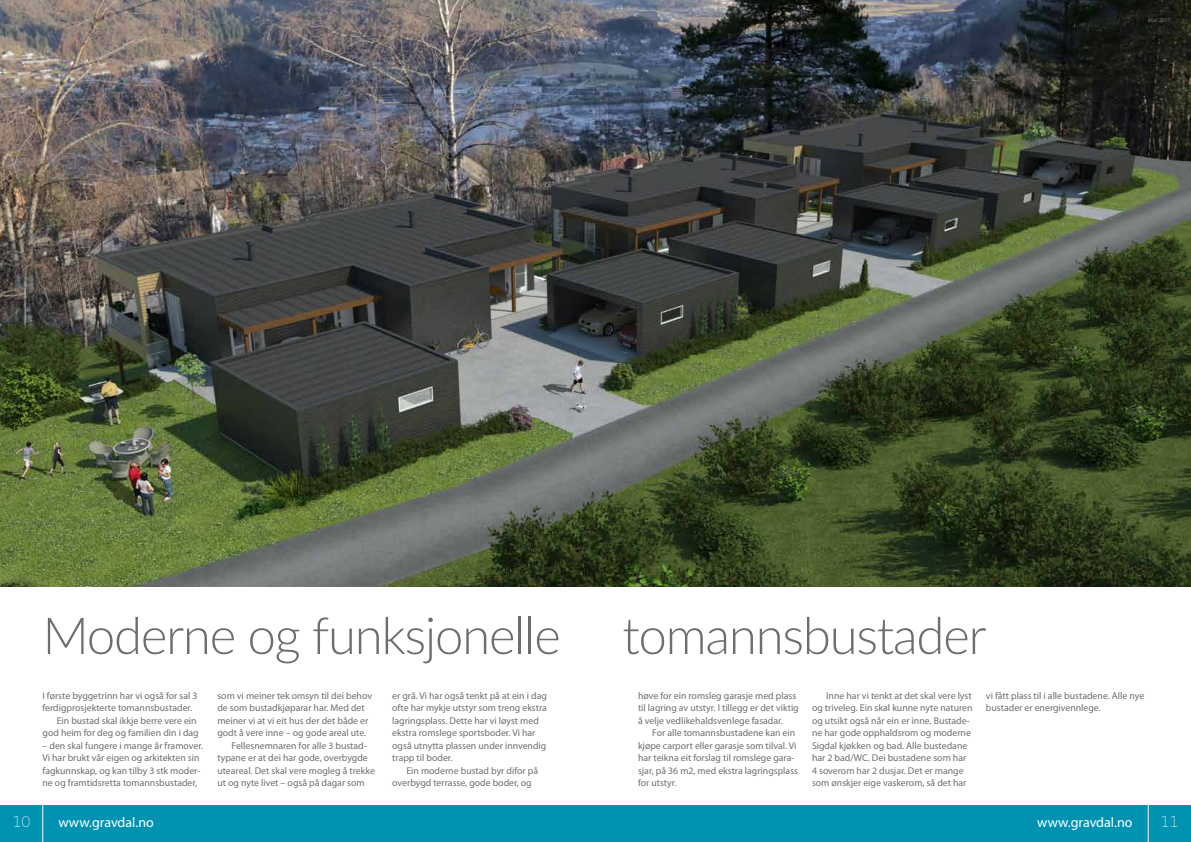
<style>
.page{position:relative;width:1191px;height:842px;background:#fff}
.page>*{position:absolute;margin:0;border:0;box-sizing:border-box;transform-origin:0 0}
.t1{font:300 51px "Lato";letter-spacing:-.025em;color:#6e6e6e}
.t2{font:14px "Myriad Pro";color:#fff}
.t3{font:300 14px "Infinity";color:#fff}
.t4{font:9.8px/12.5px "Myriad Pro";color:#6e6e6e}
.t5{font:6px "Myriad Pro";color:#6e6e6e}
</style>
<div class="page">
<img style="left:0;top:0;width:1191px;height:587px">
<div style="left:0;top:805px;width:1191px;height:37px;background:#0093b1"></div>
<hr style="left:43px;top:799px;width:1px;height:43px;background:#fff">
<hr style="left:1148px;top:799px;width:1px;height:43px;background:#fff">
<p class="t5" style="left:1148px;top:16px;width:24px">Mai 2017</p>
<h2 class="t3" style="left:13px;top:811px;width:19px">10</h2>
<h1 class="t1" style="left:43px;top:600px;width:945px">Moderne og funksjonelle tomannsbustader</h1>
<p class="t4" style="left:638px;top:689px;width:162px">høve for ein romsleg garasje med plass til lagring av utstyr. I tillegg er det viktig å velje vedlikehaldsvenlege fasadar.</p>
<p class="t4" style="left:638px;top:726px;width:162px;text-indent:14px">For alle tomannsbustadene kan ein kjøpe carport eller garasje som tilval. Vi har teikna eit forslag til romslege gara&shy;sjar, på 36 m2, med ekstra lagringsplass for utstyr.</p>
<p class="t4" style="left:43px;top:689px;width:156px">I første byggetrinn har vi også for sal 3</p>
<p class="t4" style="left:43px;top:701px;width:151px">ferdigprosjekterte tomannsbustader.</p>
<p class="t4" style="left:57px;top:714px;width:141px">Ein bustad skal ikkje berre vere ein</p>
<p class="t4" style="left:43px;top:726px;width:158px">god heim for deg og familien din i dag</p>
<p class="t4" style="left:43px;top:739px;width:162px">– den skal fungere i mange år framover.<br>Vi har brukt vår eigen og arkitekten sin fagkunnskap, og kan tilby 3 stk moder&shy;ne og framtidsretta tomannsbustader,</p>
<p class="t4" style="left:392px;top:689px;width:156px">er grå. Vi har også tenkt på at ein i dag ofte har mykje utstyr som treng ekstra lagringsplass. Dette har vi løyst med ekstra romslege sportsboder. Vi har også utnytta plassen under innvendig trapp til boder.</p>
<p class="t4" style="left:392px;top:764px;width:147px;text-indent:14px">Ein moderne bustad byr difor på overbygd terrasse, gode boder, og</p>
<p class="t4" style="left:812px;top:689px;width:162px;text-indent:14px">Inne har vi tenkt at det skal vere lyst og triveleg. Ein skal kunne nyte naturen og utsikt også når ein er inne. Bustade&shy;ne har gode opphaldsrom og moderne Sigdal kjøkken og bad. Alle bustedane har 2 bad/WC. Dei bustadene som har 4 soverom har 2 dusjar. Det er mange som ønskjer eige vaskerom, så det har</p>
<p class="t4" style="left:986px;top:689px;width:160px">vi fått plass til i alle bustadene. Alle nye bustader er energivennlege.</p>
<p class="t4" style="left:217px;top:689px;width:156px">som vi meiner tek omsyn til dei behov</p>
<p class="t4" style="left:217px;top:701px;width:149px">de som bustadkjøparar har. Med det</p>
<p class="t4" style="left:217px;top:714px;width:152px">meiner vi at vi eit hus der det både er</p>
<p class="t4" style="left:217px;top:726px;width:150px">godt å vere inne – og gode areal ute.</p>
<p class="t4" style="left:231px;top:739px;width:137px">Fellesnemnaren for alle 3 bustad-</p>
<p class="t4" style="left:217px;top:751px;width:152px">typane er at dei har gode, overbygde</p>
<p class="t4" style="left:217px;top:764px;width:159px">uteareal. Det skal vere mogleg å trekke</p>
<p class="t4" style="left:217px;top:776px;width:149px">ut og nyte livet – også på dagar som</p>
<h2 class="t2" style="left:58px;top:814px;width:97px">www.gravdal.no</h2>
<h2 class="t2" style="left:1037px;top:814px;width:97px">www.gravdal.no</h2>
<h2 class="t3" style="left:1160px;top:811px;width:19px">11</h2>
</div>
